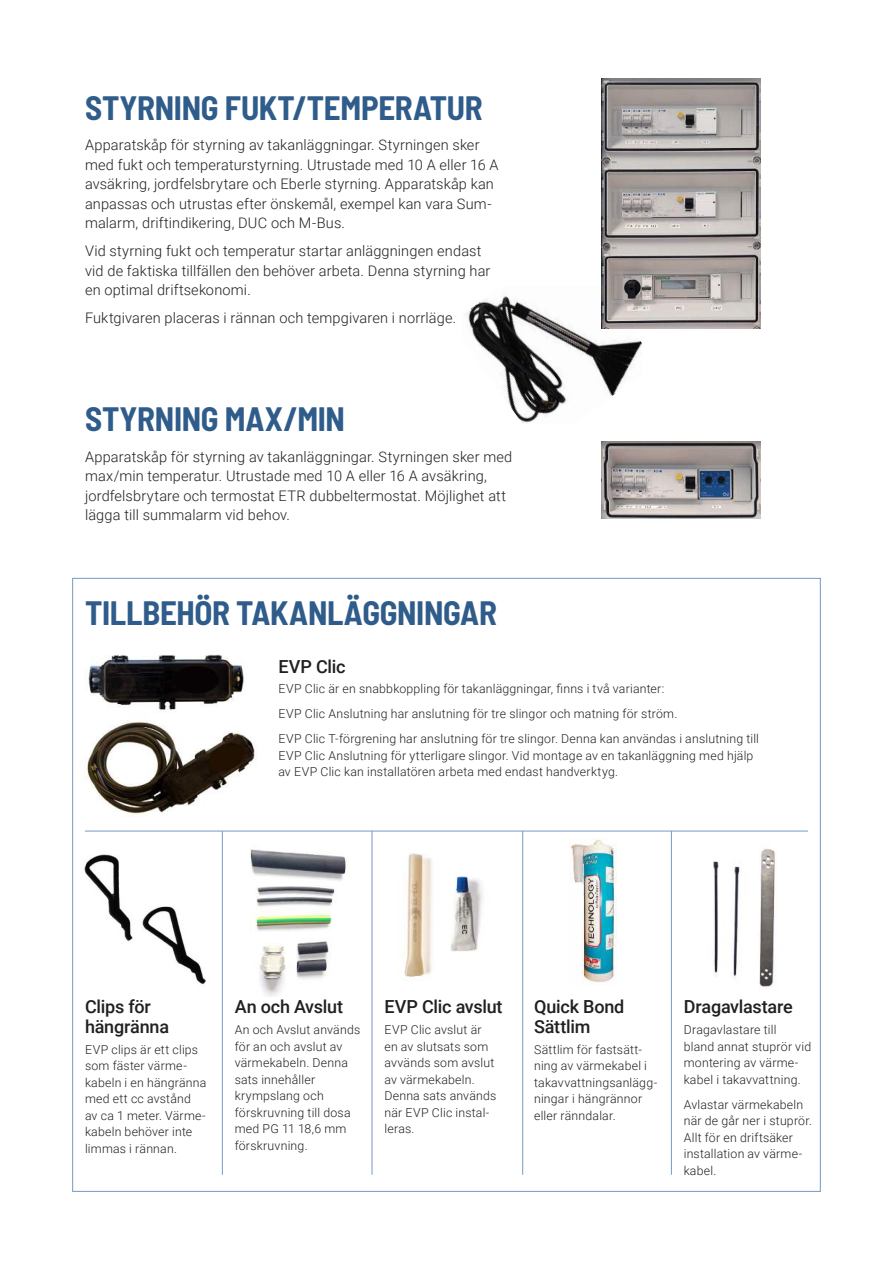
<style>
.page{position:relative;width:893px;height:1263px;background:#fff}
.page>*{position:absolute;margin:0;border:0;box-sizing:border-box;transform-origin:0 0}
.t1{font:700 semi-condensed 33px "Barlow";letter-spacing:-.01em;color:#2f5c8a}
.t2{font:500 18px/19.5px "Roboto";letter-spacing:-.01em;color:#221f1f}
.t3{font:300 14.55px/19.5px "Roboto";letter-spacing:.01em;color:#221f1f}
.t4{font:300 12.3px/16.5px "Roboto";letter-spacing:.015em;color:#221f1f}
</style>
<div class="page">
<img style="left:250px;top:849px;width:98px;height:147px">
<img style="left:466px;top:294px;width:176px;height:129px">
<hr style="left:0;top:0;width:1px;height:550px;background:#2f5c8a">
<img style="left:84px;top:854px;width:122px;height:131px">
<img style="left:85px;top:654px;width:171px;height:161px">
<hr style="left:222px;top:831px;width:1px;height:344px;background:#7699c1">
<hr style="left:671px;top:831px;width:1px;height:344px;background:#7699c1">
<hr style="left:522px;top:831px;width:1px;height:344px;background:#7699c1">
<hr style="left:372px;top:831px;width:1px;height:344px;background:#7699c1">
<hr style="left:85px;top:831px;width:723px;height:1px;background:#7699c1">
<img style="left:570px;top:839px;width:46px;height:144px">
<img style="left:601px;top:78px;width:159px;height:251px">
<img style="left:601px;top:441px;width:159px;height:78px">
<img style="left:713px;top:848px;width:64px;height:139px">
<img style="left:404px;top:853px;width:79px;height:124px">
<h1 class="t1" style="left:85px;top:89px;width:399px">STYRNING FUKT/TEMPERATUR</h1>
<p class="t3" style="left:85px;top:136px;width:415px">Apparatskåp för styrning av takanläggningar. Styrningen sker med fukt och temperaturstyrning. Utrustade med 10 A eller 16 A avsäkring, jordfelsbrytare och Eberle styrning. Apparatskåp kan anpassas och utrustas efter önskemål, exempel kan vara Sum&shy;malarm, driftindikering, DUC och M-Bus.</p>
<p class="t3" style="left:85px;top:242px;width:407px">Vid styrning fukt och temperatur startar anläggningen endast vid de faktiska tillfällen den behöver arbeta. Denna styrning har en optimal driftsekonomi.</p>
<p class="t3" style="left:85px;top:309px;width:373px">Fuktgivaren placeras i rännan och tempgivaren i norrläge.</p>
<h1 class="t1" style="left:85px;top:401px;width:261px">STYRNING MAX/MIN</h1>
<p class="t3" style="left:85px;top:448px;width:429px">Apparatskåp för styrning av takanläggningar. Styrningen sker med max/min temperatur. Utrustade med 10 A eller 16 A avsäkring, jordfelsbrytare och termostat ETR dubbeltermostat. Möjlighet att lägga till summalarm vid behov.</p>
<h1 class="t1" style="left:85px;top:594px;width:414px">TILLBEHÖR TAKANLÄGGNINGAR</h1>
<h2 class="t2" style="left:278px;top:658px;width:69px">EVP Clic</h2>
<p class="t4" style="left:278px;top:676px;width:482px;line-height:25px">EVP Clic är en snabbkoppling för takanläggningar, finns i två varianter:<br>EVP Clic Anslutning har anslutning för tre slingor och matning för ström.<br>EVP Clic T-förgrening har anslutning för tre slingor. Denna kan användas i anslutning till</p>
<p class="t4" style="left:278px;top:748px;width:477px">EVP Clic Anslutning för ytterligare slingor. Vid montage av en takanläggning med hjälp av EVP Clic kan installatören arbeta med endast handverktyg.</p>
<h2 class="t2" style="left:85px;top:999px;width:86px">Clips för hängränna</h2>
<p class="t4" style="left:85px;top:1042px;width:123px">EVP clips är ett clips som fäster värme&shy;kabeln i en hängränna med ett cc avstånd av ca 1 meter. Värme&shy;kabeln behöver inte limmas i rännan.</p>
<h2 class="t2" style="left:235px;top:999px;width:110px">An och Avslut</h2>
<p class="t4" style="left:235px;top:1022px;width:127px">An och Avslut används för an och avslut av värmekabeln. Denna sats innehåller krympslang och förskruvning till dosa med PG 11 18,6 mm förskruvning.</p>
<h2 class="t2" style="left:384px;top:999px;width:120px">EVP Clic avslut</h2>
<p class="t4" style="left:384px;top:1022px;width:113px">EVP Clic avslut är en av slutsats som avvänds som avslut av värmekabeln.<br>Denna sats används när EVP Clic instal&shy;leras.</p>
<h2 class="t2" style="left:534px;top:999px;width:92px">Quick Bond<br>Sättlim</h2>
<p class="t4" style="left:534px;top:1042px;width:125px">Sättlim för fastsätt&shy;ning av värmekabel i takavvattningsanlägg&shy;ningar i hängrännor eller ränndalar.</p>
<h2 class="t2" style="left:684px;top:999px;width:111px">Dragavlastare</h2>
<p class="t4" style="left:684px;top:1022px;width:129px">Dragavlastare till<br>bland annat stuprör vid montering av värme&shy;kabel i takavvattning.</p>
<p class="t4" style="left:684px;top:1097px;width:130px">Avlastar värmekabeln när de går ner i stuprör.<br>Allt för en driftsäker installation av värme&shy;kabel.</p>
</div>
